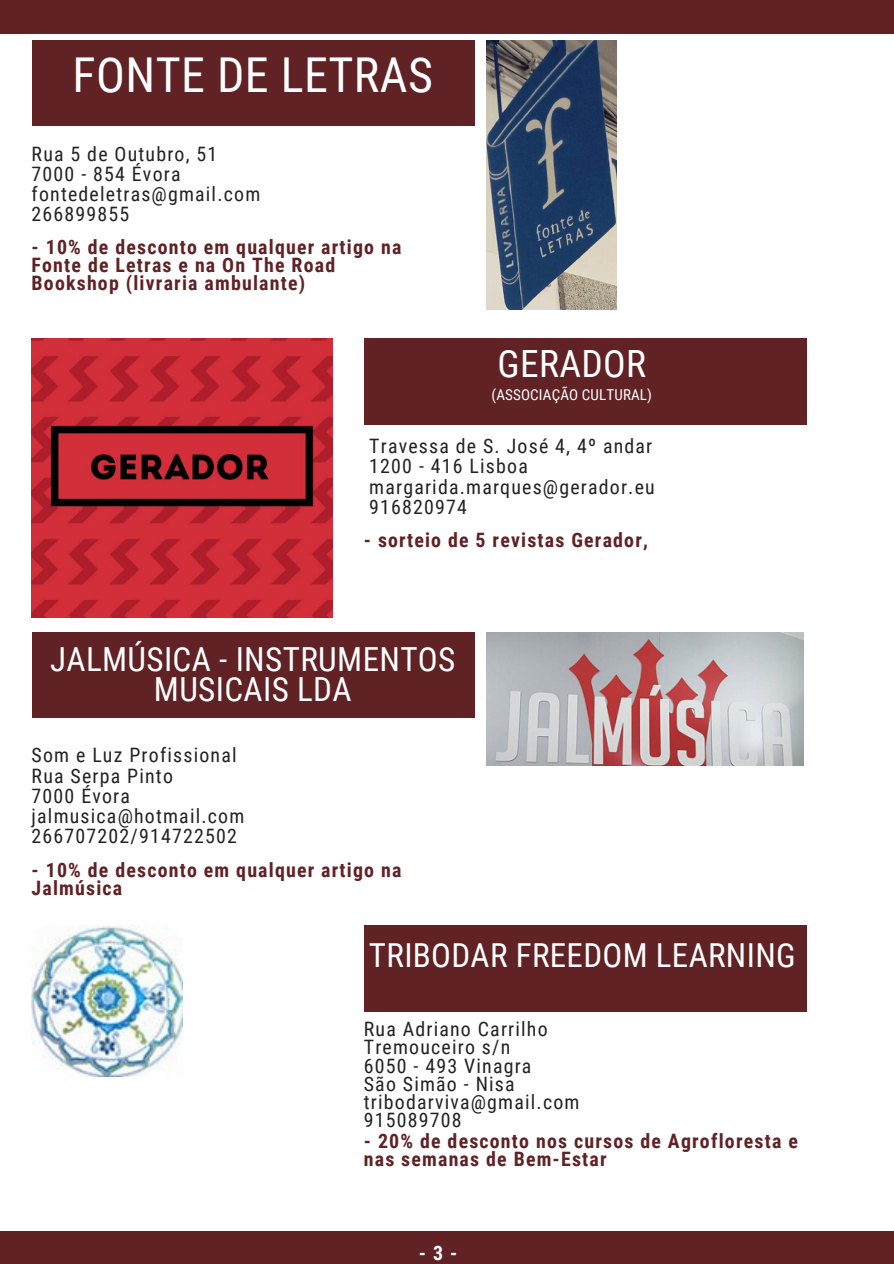
<style>
.page{position:relative;width:894px;height:1264px;background:#fff}
.page>*{position:absolute;margin:0;border:0;box-sizing:border-box;transform-origin:0 0}
.t1{font:52.95px "Bodoni FLF";letter-spacing:.01em;color:#fff}
.t2{font:48px "Roboto Condensed";letter-spacing:.01em;color:#fff}
.t3{font:37.5px "Roboto Condensed";letter-spacing:.01em;color:#fff}
.t4{font:33.15px/30px "Roboto Condensed";letter-spacing:.01em;color:#fff;text-align:center}
.t5{font:33px "Roboto Condensed";letter-spacing:.01em;color:#fff}
.t6{font:19.8px/20.2px "Roboto Condensed";letter-spacing:.06em;color:#222}
.t7{font:700 19.8px/18px "Roboto Condensed";letter-spacing:.06em;color:#602225}
.t8{font:700 19.8px "Roboto Condensed";color:#fff}
.t9{font:15px "Roboto Condensed";letter-spacing:.01em;color:#fff}
</style>
<div class="page">
<div style="left:0;top:1231px;width:893px;height:32px;background:#602225"></div>
<div style="left:0;top:0;width:893px;height:33px;background:#602225"></div>
<div style="left:32px;top:40px;width:442px;height:86px;background:#602225"></div>
<div style="left:364px;top:339px;width:442px;height:85px;background:#602225"></div>
<div style="left:364px;top:925px;width:442px;height:86px;background:#602225"></div>
<div style="left:32px;top:632px;width:442px;height:86px;background:#602225"></div>
<img style="left:487px;top:40px;width:129px;height:269px">
<img style="left:32px;top:339px;width:300px;height:278px">
<img style="left:487px;top:632px;width:316px;height:133px">
<img style="left:32px;top:925px;width:150px;height:151px">
<h2 class="t2" style="left:72px;top:48px;width:362px">FONTE DE LETRAS</h2>
<p class="t6" style="left:32px;top:144px;width:230px">Rua 5 de Outubro, 51<br>7000 - 854 Évora fontedeletras@gmail.com<br>266899855</p>
<p class="t7" style="left:32px;top:238px;width:371px">- 10% de desconto em qualquer artigo na<br>Fonte de Letras e na On The Road<br>Bookshop (livraria ambulante)</p>
<h3 class="t3" style="left:497px;top:342px;width:150px">GERADOR</h3>
<p class="t9" style="left:491px;top:386px;width:162px">(ASSOCIAÇÃO CULTURAL)</p>
<p class="t6" style="left:369px;top:436px;width:287px">Travessa de S. José 4, 4º andar<br>1200 - 416 Lisboa margarida.marques@gerador.eu<br>916820974</p>
<p class="t7" style="left:364px;top:531px;width:285px">- sorteio de 5 revistas Gerador,</p>
<h3 class="t4" style="left:50px;top:644px;width:406px">JALMÚSICA - INSTRUMENTOS<br>MUSICAIS LDA</h3>
<p class="t6" style="left:32px;top:745px;width:214px">Som e Luz Profissional<br>Rua Serpa Pinto<br>7000 Évora jalmusica@hotmail.com<br>266707202/914722502</p>
<p class="t7" style="left:32px;top:861px;width:371px">- 10% de desconto em qualquer artigo na<br>Jalmúsica</p>
<h3 class="t5" style="left:369px;top:936px;width:428px">TRIBODAR FREEDOM LEARNING</h3>
<h1 class="t1" style="left:454px;top:939px;width:343px">TOO TRENDY!</h1>
<p class="t6" style="left:364px;top:1020px;width:217px;line-height:18px">Rua Adriano Carrilho<br>Tremouceiro s/n<br>6050 - 493 Vinagra<br>São Simão - Nisa tribodarviva@gmail.com<br>915089708</p>
<p class="t7" style="left:364px;top:1132px;width:435px">- 20% de desconto nos cursos de Agrofloresta e nas semanas de Bem-Estar</p>
<p class="t8" style="left:419px;top:1241px;width:40px">-3-</p>
</div>
